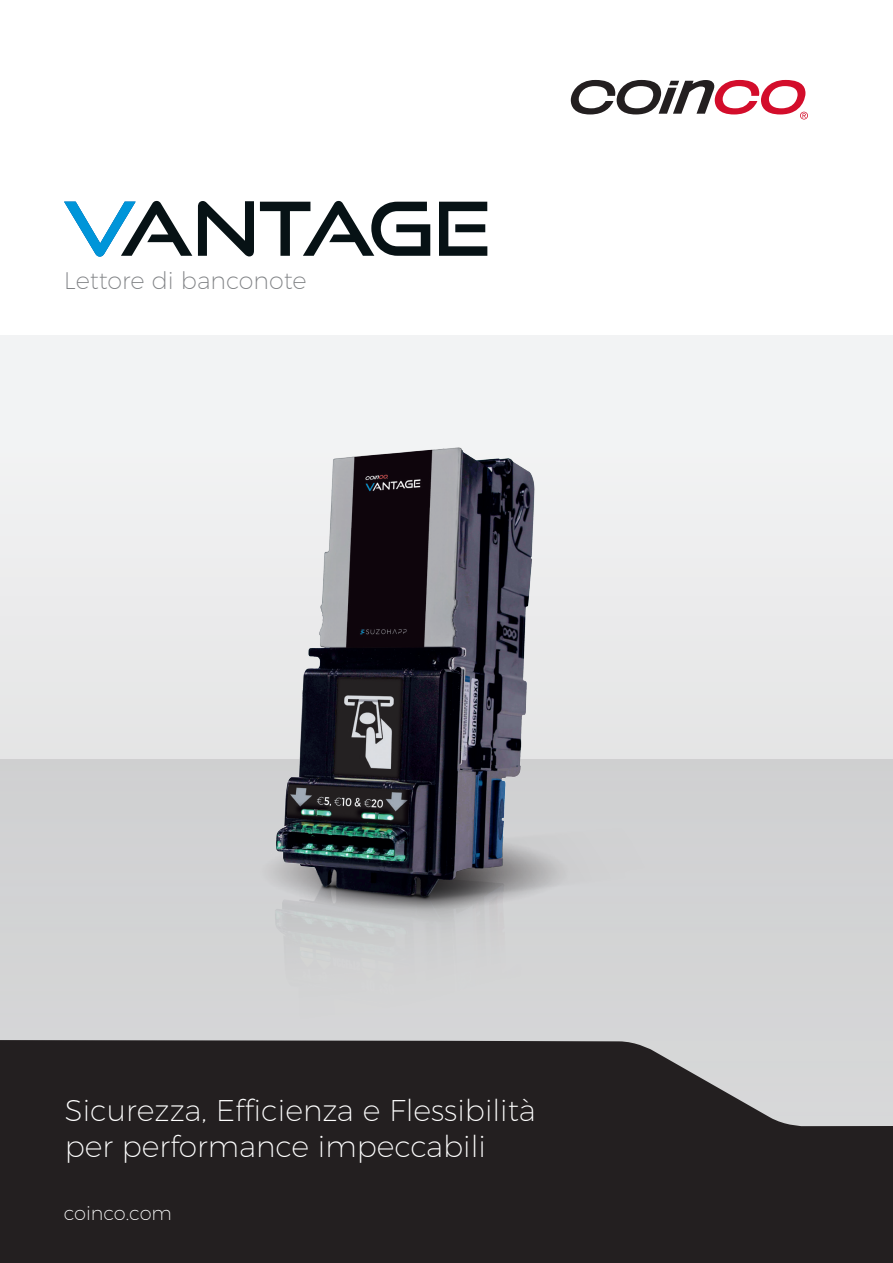
<style>
.page{position:relative;width:893px;height:1263px;background:#fff}
.page>*{position:absolute;margin:0;border:0;box-sizing:border-box;transform-origin:0 0}
.company_profile_posi{font:200 30px "Montserrat";color:#fff}
.company_profile_posi-2{font:200 24px "Montserrat";color:#808285}
.t1{font:200 19.5px "Montserrat";color:#fff}
</style>
<div class="page">
<div style="left:0;top:335px;width:893px;height:811px;background:#f1f2f2"></div>
<div style="left:0;top:760px;width:893px;height:367px;background:#d2d3d4"></div>
<svg style="left:0;top:1041px;width:893px;height:222px;background:#343031"></svg>
<svg style="left:571px;top:80px;width:237px;height:39px"></svg>
<svg style="left:64px;top:201px;width:128px;height:55px"></svg>
<svg style="left:198px;top:201px;width:56px;height:55px"></svg>
<svg style="left:260px;top:201px;width:170px;height:55px"></svg>
<svg style="left:439px;top:202px;width:48px;height:54px"></svg>
<img style="left:159px;top:447px;width:517px;height:678px">
<p class="company_profile_posi-2" style="left:64px;top:266px;width:244px">Lettore di banconote</p>
<p class="company_profile_posi" style="left:65px;top:1092px;width:473px">Sicurezza, Efficienza e Flessibilità</p>
<p class="company_profile_posi" style="left:65px;top:1128px;width:423px">per performance impeccabili</p>
<p class="t1" style="left:64px;top:1201px;width:110px">coinco.com</p>
</div>
